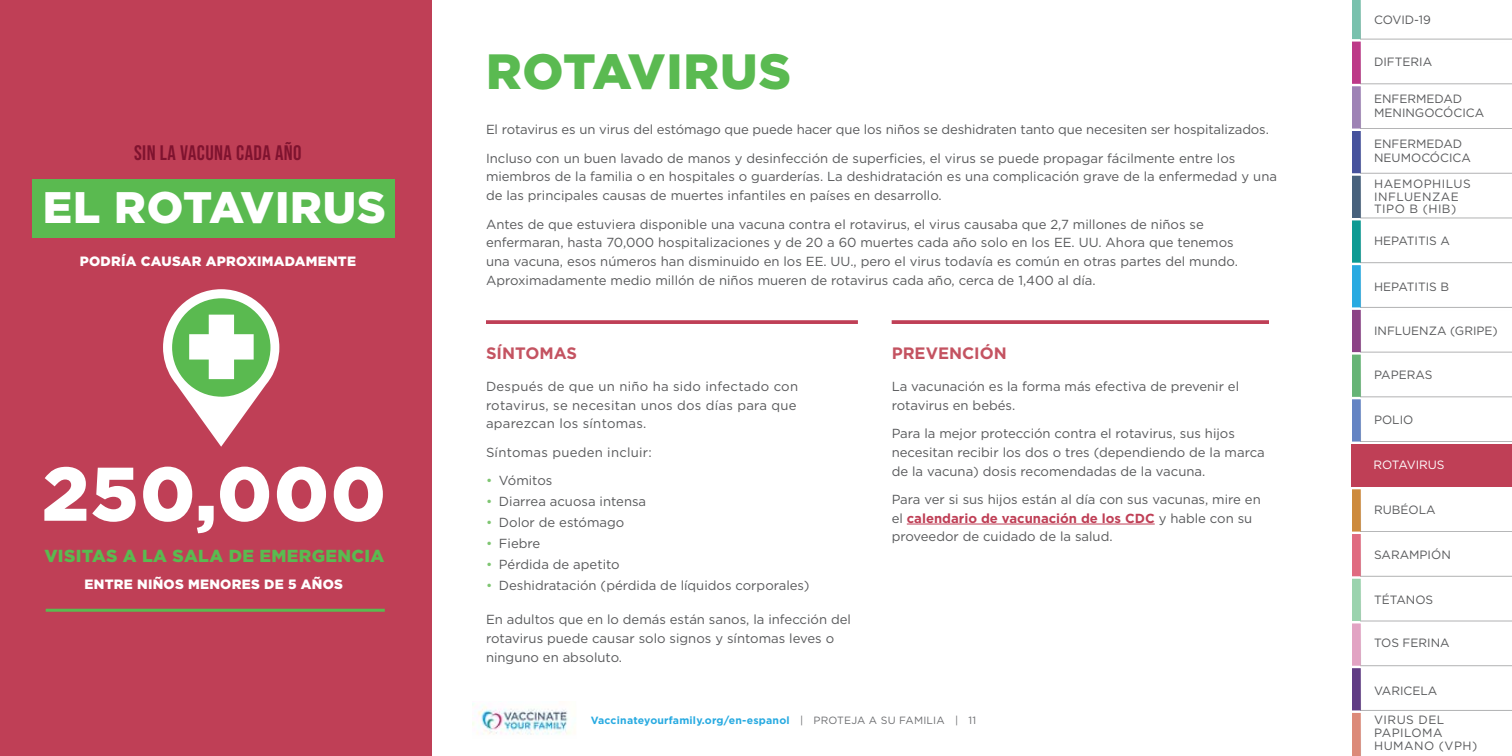
<style>
.page{position:relative;width:1512px;height:756px;background:#fff}
.page>*{position:absolute;margin:0;border:0;box-sizing:border-box;transform-origin:0 0}
.t1{font:900 75.9px "Gotham";letter-spacing:.02em;color:#fff}
.t2{font:900 49.5px "Gotham";letter-spacing:.02em;color:#5aba51}
.t3{font:900 44.1px "Gotham";letter-spacing:.02em;color:#fff}
.t4{font:21px "Bebas Neue";letter-spacing:.02em;color:#7f132f}
.t5{font:900 17.4px "Gotham";letter-spacing:.02em;color:#5aba50}
.t6{font:700 16.5px "Gotham";color:#c45361}
.t7{font:900 13.5px "Gotham";letter-spacing:.02em;color:#fff}
.t8{font:13.2px/18.8px "Gotham";color:#58595b}
.t9{font:13.2px "Gotham";letter-spacing:.02em;color:#58595b}
.t10{font:12px/14.2px "Gotham";color:#58595b}
.t11{font:12px/12.8px "Gotham";letter-spacing:.04em;color:#58595b}
.t12{font:12px "Gotham";color:#fff}
.t13{font:700 10.5px "Gotham";letter-spacing:.02em;color:#28aae1}
.s1{color:#7ec571}
.s2{font-weight:700;color:#bf3f56}
.s3{font-weight:400;color:#6d6e71}
</style>
<div class="page">
<svg style="left:1352px;top:0;width:160px;height:756px"></svg>
<img style="left:472px;top:703px;width:99px;height:32px">
<div style="left:0;top:0;width:432px;height:756px;background:#bf3f56"></div>
<div style="left:32px;top:179px;width:363px;height:58px;background:#5aba50"></div>
<hr style="left:46px;top:609px;width:339px;height:3px;background:#5aba50">
<svg style="left:163px;top:289px;width:116px;height:158px"></svg>
<svg style="left:892px;top:320px;width:377px;height:4px;background:#c24a60"></svg>
<svg style="left:486px;top:320px;width:372px;height:4px"></svg>
<hr style="left:907px;top:524px;width:248px;height:1px;background:#bf3f56">
<div style="left:1352px;top:444px;width:160px;height:43px;background:#bf3f56"></div>
<h3 class="t4" style="left:134px;top:141px;width:169px">SIN LA VACUNA CADA AÑO</h3>
<h3 class="t3" style="left:43px;top:177px;width:345px">EL ROTAVIRUS</h3>
<p class="t7" style="left:80px;top:252px;width:278px">PODRÍA CAUSAR APROXIMADAMENTE</p>
<h1 class="t1" style="left:42px;top:442px;width:346px">250,000</h1>
<h3 class="t5" style="left:44px;top:544px;width:342px">VISITAS A LA SALA DE EMERGENCIA</h3>
<p class="t7" style="left:85px;top:575px;width:260px">ENTRE NIÑOS MENORES DE 5 AÑOS</p>
<h2 class="t2" style="left:486px;top:37px;width:306px">ROTAVIRUS</h2>
<p class="t8" style="left:486px;top:115px;width:784px;line-height:28.5px">El rotavirus es un virus del estómago que puede hacer que los niños se deshidraten tanto que necesiten ser hospitalizados.<br>Incluso con un buen lavado de manos y desinfección de superficies, el virus se puede propagar fácilmente entre los</p>
<p class="t8" style="left:486px;top:167px;width:793px">miembros de la familia o en hospitales o guarderías. La deshidratación es una complicación grave de la enfermedad y una de las principales causas de muertes infantiles en países en desarrollo.</p>
<p class="t8" style="left:486px;top:214px;width:753px">Antes de que estuviera disponible una vacuna contra el rotavirus, el virus causaba que 2,7 millones de niños se enfermaran, hasta 70,000 hospitalizaciones y de 20 a 60 muertes cada año solo en los EE. UU. Ahora que tenemos una vacuna, esos números han disminuido en los EE. UU., pero el virus todavía es común en otras partes del mundo.<br>Aproximadamente medio millón de niños mueren de rotavirus cada año, cerca de 1,400 al día.</p>
<p class="t6" style="left:486px;top:342px;width:93px">SÍNTOMAS</p>
<p class="t8" style="left:486px;top:376px;width:314px;text-align:justify">Después de que un niño ha sido infectado con rotavirus, se necesitan unos dos días para que aparezcan los síntomas.</p>
<p class="t9" style="left:486px;top:444px;width:167px">Síntomas pueden incluir:</p>
<p class="t8" style="left:486px;top:471px;width:68px"><span class="s1">•</span> Vómitos</p>
<p class="t8" style="left:486px;top:492px;width:162px"><span class="s1">•</span> Diarrea acuosa intensa</p>
<p class="t8" style="left:486px;top:513px;width:140px"><span class="s1">•</span> Dolor de estómago</p>
<p class="t8" style="left:486px;top:534px;width:56px"><span class="s1">•</span> Fiebre</p>
<p class="t8" style="left:486px;top:555px;width:135px"><span class="s1">•</span> Pérdida de apetito</p>
<p class="t8" style="left:486px;top:575px;width:325px"><span class="s1">•</span> Deshidratación (pérdida de líquidos corporales)</p>
<p class="t8" style="left:486px;top:610px;width:367px">En adultos que en lo demás están sanos, la infección del rotavirus puede causar solo signos y síntomas leves o ninguno en absoluto.</p>
<p class="t6" style="left:892px;top:342px;width:117px">PREVENCIÓN</p>
<p class="t8" style="left:892px;top:376px;width:349px">La vacunación es la forma más efectiva de prevenir el rotavirus en bebés.</p>
<p class="t8" style="left:892px;top:424px;width:375px">Para la mejor protección contra el rotavirus, sus hijos necesitan recibir los dos o tres (dependiendo de la marca de la vacuna) dosis recomendadas de la vacuna.</p>
<p class="t8" style="left:892px;top:490px;width:371px">Para ver si sus hijos están al día con sus vacunas, mire en el <span class="s2">calendario de vacunación de los CDC</span> y hable con su proveedor de cuidado de la salud.</p>
<p class="t13" style="left:591px;top:714px;width:387px">Vaccinateyourfamily.org/en-espanol <span class="s3">| PROTEJA A SU FAMILIA | 11</span></p>
<p class="t10" style="left:1374px;top:12px;width:58px">COVID-19</p>
<p class="t10" style="left:1374px;top:55px;width:60px">DIFTERIA</p>
<p class="t10" style="left:1374px;top:91px;width:112px">ENFERMEDAD<br>MENINGOCÓCICA</p>
<p class="t10" style="left:1374px;top:136px;width:98px">ENFERMEDAD<br>NEUMOCÓCICA</p>
<p class="t11" style="left:1374px;top:177px;width:98px">HAEMOPHILUS<br>INFLUENZAE<br>TIPO B (HIB)</p>
<p class="t10" style="left:1374px;top:233px;width:77px">HEPATITIS A</p>
<p class="t10" style="left:1374px;top:279px;width:77px">HEPATITIS B</p>
<p class="t10" style="left:1374px;top:323px;width:125px">INFLUENZA (GRIPE)</p>
<p class="t10" style="left:1374px;top:367px;width:60px">PAPERAS</p>
<p class="t10" style="left:1374px;top:413px;width:41px">POLIO</p>
<p class="t12" style="left:1373px;top:457px;width:73px">ROTAVIRUS</p>
<p class="t10" style="left:1374px;top:503px;width:63px">RUBÉOLA</p>
<p class="t10" style="left:1374px;top:548px;width:78px">SARAMPIÓN</p>
<p class="t10" style="left:1374px;top:592px;width:61px">TÉTANOS</p>
<p class="t10" style="left:1374px;top:635px;width:77px">TOS FERINA</p>
<p class="t10" style="left:1374px;top:683px;width:65px">VARICELA</p>
<p class="t11" style="left:1374px;top:714px;width:105px">VIRUS DEL<br>PAPILOMA<br>HUMANO (VPH)</p>
</div>
